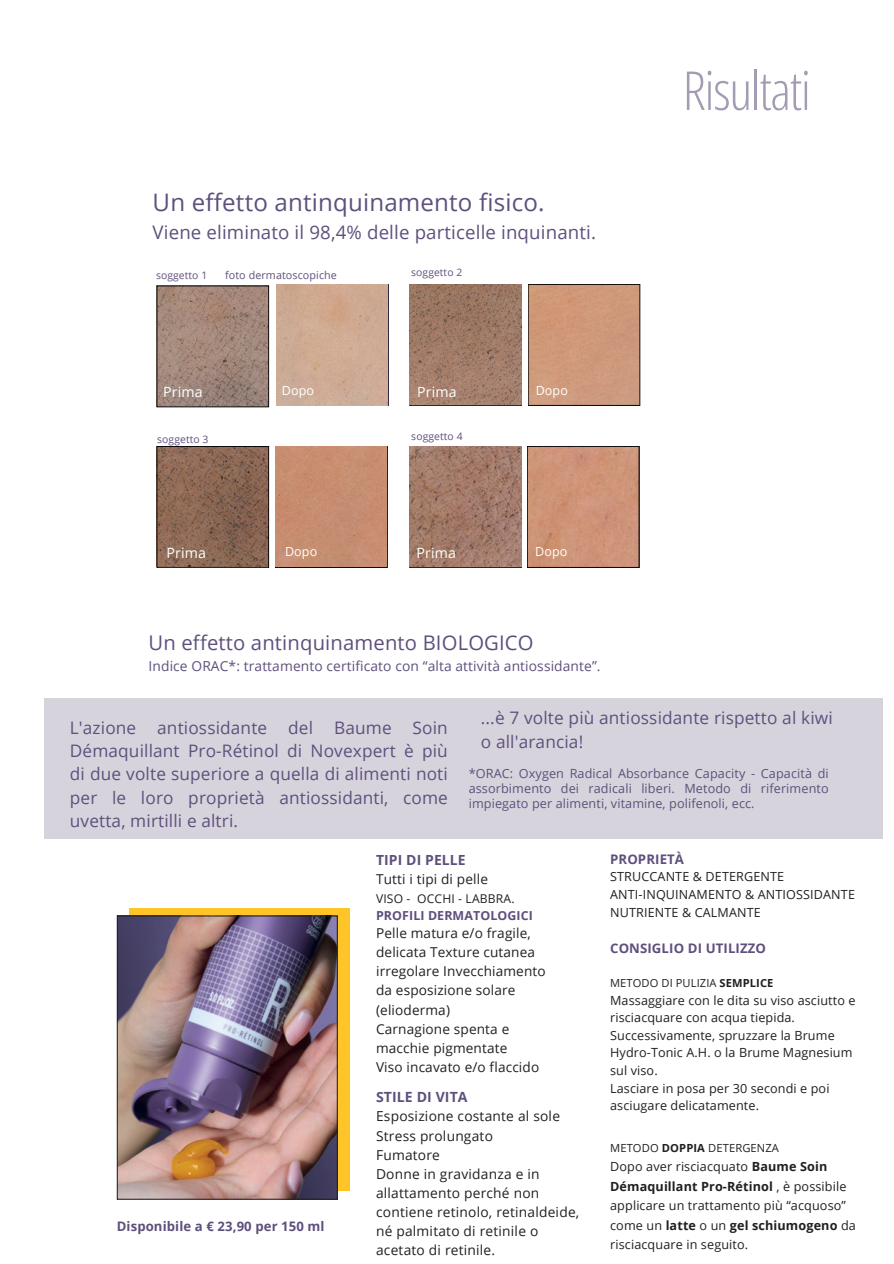
<style>
.page{position:relative;width:894px;height:1264px;background:#fff}
.page>*{position:absolute;margin:0;border:0;box-sizing:border-box;transform-origin:0 0}
.t1{font:300 53.7px "Open Sans Condensed";letter-spacing:-.025em;color:#a49cb3}
.t2{font:24.15px "Open Sans";letter-spacing:.01em;color:#5e507d}
.t3{font:20.25px "Open Sans";letter-spacing:.01em;color:#5e507d}
.t4{font:18.6px "Open Sans";letter-spacing:.01em;color:#5e507d}
.t5{font:17.25px/23.2px "Open Sans";letter-spacing:.01em;color:#5e507d;text-align:justify}
.t6{font:14.1px "Open Sans";letter-spacing:.01em;color:#fff}
.t7{font:700 14.1px "Open Sans";letter-spacing:.01em;color:#5e507d}
.t8{font:700 13.95px "Open Sans";letter-spacing:.01em;color:#5e507d}
.t9{font:13.8px/19.2px "Open Sans";letter-spacing:.015em;color:#231f20}
.t10{font:13.8px "Open Sans";letter-spacing:.01em;color:#5e507d}
.t11{font:13.65px/19.2px "Open Sans";letter-spacing:.01em;color:#231f20}
.t12{font:700 13.2px "Open Sans";letter-spacing:.01em;color:#5e507d}
.t13{font:12.6px/17.5px "Open Sans";letter-spacing:.01em;color:#231f20}
.t14{font:12.6px/14.9px "Open Sans";letter-spacing:.01em;color:#5e507d;text-align:justify}
.t15{font:12.6px "Open Sans";letter-spacing:.01em;color:#fff}
.t16{font:700 12.45px "Open Sans";letter-spacing:.01em;color:#5e507d}
.t17{font:12.15px "Open Sans";letter-spacing:.015em;color:#231f20}
.t18{font:11.1px "Open Sans";letter-spacing:.01em;color:#231f20}
.t19{font:10.8px "Open Sans";letter-spacing:.01em;color:#5e507d}
.t20{font:10.35px "Open Sans";letter-spacing:.01em;color:#5e507d}
.s1{font-weight:700}
</style>
<div class="page">
<div style="left:44px;top:698px;width:838px;height:140px;background:#d7d3dc"></div>
<div style="left:130px;top:907px;width:219px;height:283px;background:#ffc427"></div>
<img style="left:117px;top:915px;width:221px;height:284px">
<svg style="left:156px;top:285px;width:113px;height:122px;background:#9b8276"></svg>
<svg style="left:276px;top:284px;width:112px;height:122px"></svg>
<img style="left:276px;top:285px;width:111px;height:120px">
<img style="left:409px;top:284px;width:112px;height:121px">
<svg style="left:528px;top:284px;width:112px;height:122px;background:#c99477"></svg>
<svg style="left:156px;top:446px;width:113px;height:122px;background:#856351"></svg>
<div style="left:275px;top:446px;width:112px;height:121px;background:#c78d71"></div>
<svg style="left:409px;top:446px;width:230px;height:122px;background:#b58672"></svg>
<p class="t2" style="left:153px;top:185px;width:393px">Un effetto antinquinamento fisico.</p>
<p class="t4" style="left:153px;top:219px;width:445px">Viene eliminato il 98,4% delle particelle inquinanti.</p>
<h5 class="t20" style="left:156px;top:268px;width:53px">soggetto 1</h5>
<h6 class="t19" style="left:225px;top:268px;width:113px">foto dermatoscopiche</h6>
<p class="t20" style="left:411px;top:265px;width:52px">soggetto 2</p>
<p class="t6" style="left:163px;top:382px;width:41px">Prima</p>
<p class="t20" style="left:157px;top:432px;width:53px">soggetto 3</p>
<h6 class="t15" style="left:282px;top:381px;width:34px">Dopo</h6>
<p class="t6" style="left:417px;top:382px;width:41px">Prima</p>
<p class="t20" style="left:411px;top:429px;width:53px">soggetto 4</p>
<h4 class="t15" style="left:535px;top:381px;width:34px">Dopo</h4>
<h3 class="t6" style="left:166px;top:543px;width:41px">Prima</h3>
<p class="t15" style="left:285px;top:542px;width:34px">Dopo</p>
<h6 class="t6" style="left:416px;top:543px;width:41px">Prima</h6>
<p class="t15" style="left:535px;top:542px;width:34px">Dopo</p>
<p class="t3" style="left:148px;top:628px;width:386px">Un effetto antinquinamento BIOLOGICO</p>
<p class="t10" style="left:148px;top:656px;width:453px">Indice ORAC*: trattamento certificato con “alta attività antiossidante”.</p>
<p class="t1" style="left:682px;top:53px;width:129px">Risultati</p>
<p class="t5" style="left:70px;top:715px;width:379px">L'azione antiossidante del Baume Soin Démaquillant Pro-Rétinol di Novexpert è più di due volte superiore a quella di alimenti noti per le loro proprietà antiossidanti, come uvetta, mirtilli e altri.</p>
<p class="t5" style="left:480px;top:705px;width:353px;line-height:23.7px">...è 7 volte più antiossidante rispetto al kiwi o all'arancia!</p>
<h2 class="t14" style="left:468px;top:766px;width:361px">*ORAC: Oxygen Radical Absorbance Capacity - Capacità di assorbimento dei radicali liberi. Metodo di riferimento impiegato per alimenti, vitamine, polifenoli, ecc.</h2>
<h3 class="t12" style="left:117px;top:1216px;width:209px">Disponibile a € 23,90 per 150 ml</h3>
<h6 class="t8" style="left:376px;top:850px;width:91px">TIPI DI PELLE</h6>
<h6 class="t11" style="left:376px;top:869px;width:113px">Tutti i tipi di pelle</h6>
<h6 class="t17" style="left:376px;top:889px;width:140px">VISO - OCCHI - LABBRA.</h6>
<h6 class="t16" style="left:376px;top:906px;width:158px">PROFILI DERMATOLOGICI</h6>
<p class="t11" style="left:376px;top:923px;width:171px">Pelle matura e/o fragile, delicata Texture cutanea irregolare Invecchiamento da esposizione solare (elioderma)<br>Carnagione spenta e macchie pigmentate<br>Viso incavato e/o flaccido</p>
<p class="t7" style="left:376px;top:1087px;width:93px">STILE DI VITA</p>
<p class="t9" style="left:376px;top:1106px;width:205px">Esposizione costante al sole<br>Stress prolungato<br>Fumatore<br>Donne in gravidanza e in allattamento perché non contiene retinolo, retinaldeide, né palmitato di retinile o acetato di retinile.</p>
<p class="t12" style="left:610px;top:849px;width:75px">PROPRIETÀ</p>
<p class="t13" style="left:610px;top:867px;width:175px">STRUCCANTE &amp; DETERGENTE</p>
<p class="t13" style="left:610px;top:885px;width:246px">ANTI-INQUINAMENTO &amp; ANTIOSSIDANTE</p>
<h6 class="t13" style="left:610px;top:902px;width:152px">NUTRIENTE &amp; CALMANTE</h6>
<p class="t12" style="left:610px;top:938px;width:157px">CONSIGLIO DI UTILIZZO</p>
<p class="t18" style="left:610px;top:975px;width:165px">METODO DI PULIZIA <span class="s1">SEMPLICE</span></p>
<p class="t13" style="left:610px;top:990px;width:247px">Massaggiare con le dita su viso asciutto e risciacquare con acqua tiepida.<br>Successivamente, spruzzare la Brume Hydro-Tonic A.H. o la Brume Magnesium</p>
<p class="t13" style="left:610px;top:1061px;width:49px">sul viso.</p>
<h6 class="t13" style="left:610px;top:1078px;width:221px">Lasciare in posa per 30 secondi e poi asciugare delicatamente.</h6>
<p class="t18" style="left:610px;top:1140px;width:170px">METODO <span class="s1">DOPPIA</span> DETERGENZA</p>
<p class="t13" style="left:610px;top:1156px;width:247px;line-height:19.5px">Dopo aver risciacquato <span class="s1">Baume Soin Démaquillant Pro-Rétinol</span> , è possibile applicare un trattamento più “acquoso” come un <span class="s1">latte</span> o un <span class="s1">gel schiumogeno</span> da risciacquare in seguito.</p>
</div>
